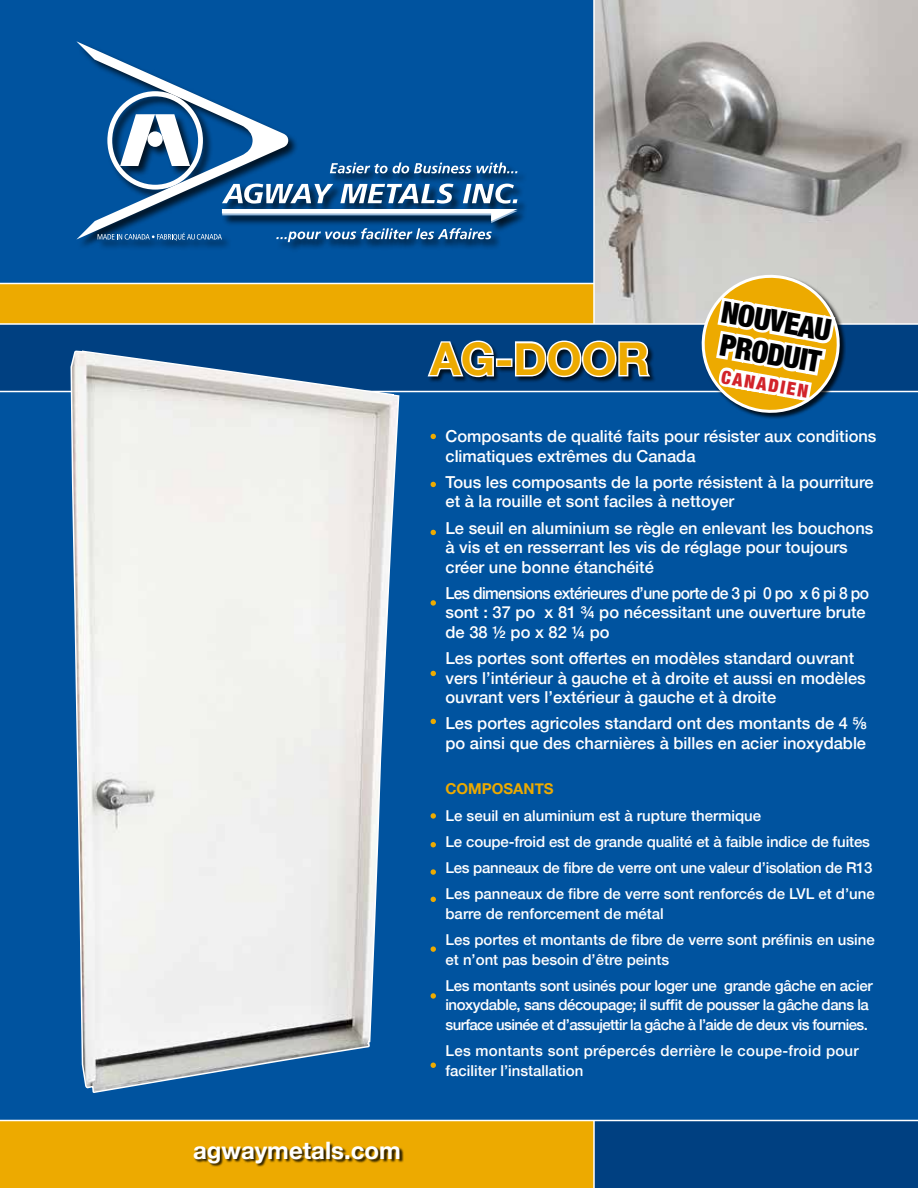
<style>
.page{position:relative;width:918px;height:1188px;background:#00539f}
.page>*{position:absolute;margin:0;border:0;box-sizing:border-box;transform-origin:0 0}
.t1{font:700 45px "Helvetica Neue";color:#edaa00}
.t2{font:900 condensed 30px/33px "Helvetica Neue";color:#000}
.t3{font:700 24px "Helvetica Neue";color:#fff}
.t4{font:900 condensed 18px "Helvetica Neue";color:#d2232a}
.t5{font:500 16.5px/19.5px "Helvetica Neue";color:#fff}
.t6{font:500 16.5px/19.5px "Helvetica Neue";color:#fff;scale:.95 1}
.t7{font:500 15px/26.2px "Helvetica Neue";letter-spacing:-.01em;color:#fff}
.t8{font:500 15px/19.5px "Helvetica Neue";letter-spacing:-.04em;color:#fff}
.t9{font:500 15px/19.5px "Helvetica Neue";letter-spacing:.02em;color:#fff}
.t10{font:700 15px "Helvetica Neue";color:#edaa00}
</style>
<div class="page">
<div style="left:0;top:324px;width:918px;height:68px;background:#004081"></div>
<div style="left:0;top:1120px;width:918px;height:68px;background:#004081"></div>
<div style="left:428px;top:341px;width:229px;height:43px;background:#000;opacity:.75"></div>
<svg style="left:427px;top:340px;width:68px;height:39px"></svg>
<div style="left:496px;top:358px;width:16px;height:9px;border:3px solid #fff"></div>
<svg style="left:513px;top:340px;width:140px;height:39px"></svg>
<svg style="left:431px;top:434px;width:5px;height:5px"></svg>
<svg style="left:431px;top:482px;width:5px;height:5px"></svg>
<svg style="left:431px;top:530px;width:5px;height:5px"></svg>
<svg style="left:431px;top:600px;width:5px;height:6px"></svg>
<svg style="left:431px;top:671px;width:5px;height:5px"></svg>
<svg style="left:431px;top:719px;width:5px;height:5px"></svg>
<svg style="left:431px;top:813px;width:5px;height:6px"></svg>
<svg style="left:431px;top:842px;width:5px;height:5px"></svg>
<svg style="left:431px;top:869px;width:5px;height:6px"></svg>
<svg style="left:431px;top:897px;width:5px;height:5px"></svg>
<svg style="left:431px;top:946px;width:5px;height:6px"></svg>
<svg style="left:431px;top:993px;width:5px;height:6px"></svg>
<svg style="left:431px;top:1063px;width:5px;height:5px"></svg>
<img style="left:595px;top:0;width:323px;height:323px">
<div style="left:0;top:284px;width:594px;height:40px;background:#edaa00"></div>
<div style="left:77px;top:42px;width:452px;height:211px;background:#000;opacity:.75"></div>
<svg style="left:76px;top:41px;width:442px;height:201px"></svg>
<div style="left:0;top:1120px;width:594px;height:68px;background:#edaa00"></div>
<div style="left:194px;top:1143px;width:210px;height:24px;background:#000;opacity:.8"></div>
<hr style="left:0;top:283px;width:594px;height:1px;background:#fff">
<hr style="left:0;top:323px;width:918px;height:2px;background:#fff">
<hr style="left:0;top:391px;width:918px;height:1px;background:#fff">
<svg style="left:70px;top:350px;width:330px;height:772px"></svg>
<svg style="left:694px;top:189px;width:153px;height:230px;background:#c2bea7"></svg>
<hr style="left:0;top:1120px;width:918px;height:1px;background:#fff">
<hr style="left:593px;top:1120px;width:2px;height:68px;background:#fff">
<hr style="left:593px;top:0;width:2px;height:324px;background:#fff">
<h3 class="t3" style="left:193px;top:1131px;width:209px">agwaymetals.com</h3>
<h1 class="t1" style="left:430px;top:324px;width:221px">AG-DOOR</h1>
<h2 class="t2" style="left:725px;top:293px;width:113px;rotate:10deg">NOUVEAU<br>PRODUIT</h2>
<p class="t4" style="left:724px;top:362px;width:89px;rotate:10deg">CANADIEN</p>
<p class="t5" style="left:446px;top:425px;width:432px">Composants de qualité faits pour résister aux conditions climatiques extrêmes du Canada</p>
<p class="t5" style="left:446px;top:471px;width:430px">Tous les composants de la porte résistent à la pourriture et à la rouille et sont faciles à nettoyer</p>
<p class="t5" style="left:446px;top:517px;width:429px">Le seuil en aluminium se règle en enlevant les bouchons à vis et en resserrant les vis de réglage pour toujours créer une bonne étanchéité</p>
<p class="t6" style="left:446px;top:582px;width:447px">Les dimensions extérieures d’une porte de 3 pi 0 po x 6 pi 8 po sont : 37 po x 81 ¾ po nécessitant une ouverture brute de 38 ½ po x 82 ¼ po</p>
<p class="t5" style="left:446px;top:647px;width:422px">Les portes sont offertes en modèles standard ouvrant vers l’intérieur à gauche et à droite et aussi en modèles ouvrant vers l’extérieur à gauche et à droite</p>
<p class="t5" style="left:446px;top:712px;width:422px">Les portes agricoles standard ont des montants de 4 ⅝ po ainsi que des charnières à billes en acier inoxydable</p>
<p class="t10" style="left:445px;top:777px;width:110px">COMPOSANTS</p>
<p class="t7" style="left:445px;top:801px;width:431px">Le seuil en aluminium est à rupture thermique<br>Le coupe-froid est de grande qualité et à faible indice de fuites Les panneaux de fibre de verre ont une valeur d’isolation de R13<br>Les panneaux de fibre de verre sont renforcés de LVL et d’une</p>
<p class="t7" style="left:445px;top:899px;width:431px">barre de renforcement de métal<br>Les portes et montants de fibre de verre sont préfinis en usine</p>
<p class="t7" style="left:445px;top:945px;width:429px">et n’ont pas besoin d’être peints<br>Les montants sont usinés pour loger une grande gâche en acier</p>
<p class="t8" style="left:445px;top:994px;width:425px">inoxydable, sans découpage; il suffit de pousser la gâche dans la surface usinée et d’assujettir la gâche à l’aide de deux vis fournies.</p>
<p class="t9" style="left:445px;top:1040px;width:415px">Les montants sont prépercés derrière le coupe-froid pour faciliter l’installation</p>
</div>
